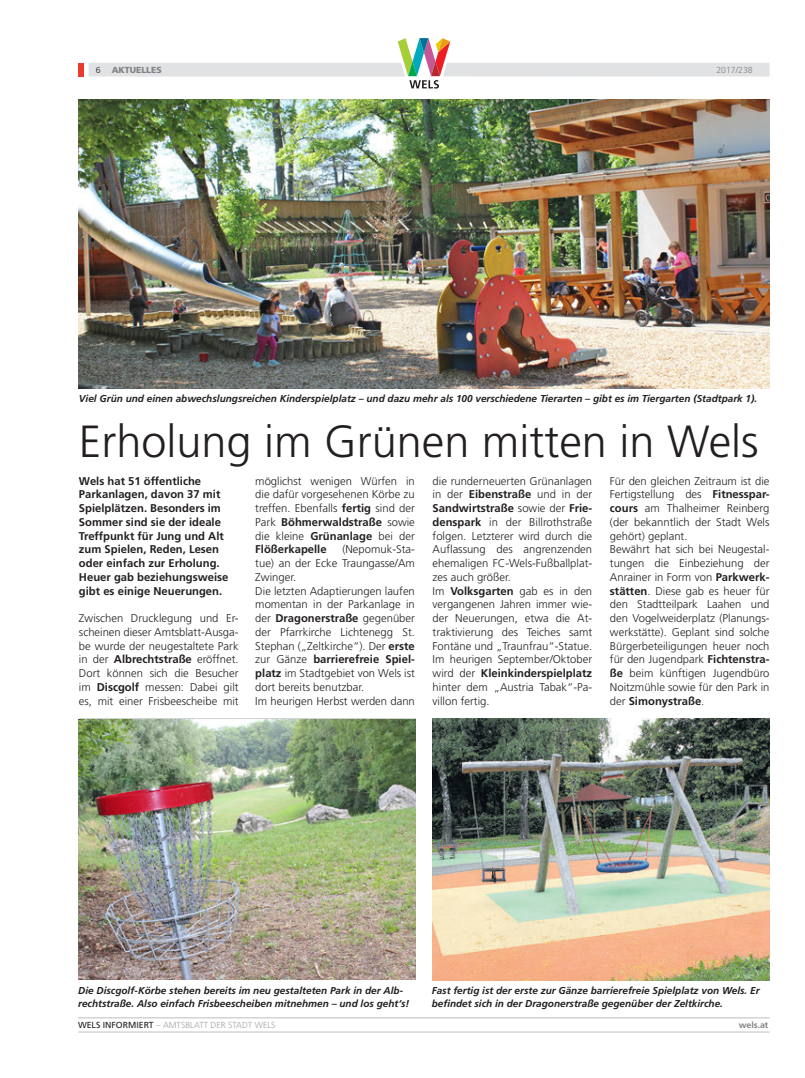
<style>
.page{position:relative;width:805px;height:1078px;background:#fff}
.page>*{position:absolute;margin:0;border:0;box-sizing:border-box;transform-origin:0 0}
.AB_2017_36Pt_Headlin{font:300 45px "Frutiger LT Std";color:#231f20}
.AB_2017_Grundtext{font:300 11.25px/13.8px "Frutiger LT Std";color:#231f20;text-align:justify}
.AB_2017_Vorspann_4-s{font:700 11.25px/13.8px "Frutiger LT Std";color:#231f20}
.AB_2017_Bildtext{font:italic 700 10px/13.8px "Frutiger LT Std";color:#231f20}
.t1{font:300 8.75px "Frutiger LT Std";color:#a3a4a8}
.t2{font:900 8.75px "Frutiger LT Std";color:#808285}
.t3{font:300 8.75px "Frutiger LT Std";color:#808285}
.t4{font:700 8.75px "Frutiger LT Std";color:#808285}
.t5{font:300 8.75px "Frutiger LT Std";color:#231f20}
.s1{font-weight:700}
.s2{font-weight:400;color:#231f20}
</style>
<div class="page">
<hr style="left:78px;top:1017px;width:691px;height:1px;background:#bcbdc0">
<hr style="left:78px;top:1031px;width:691px;height:1px;background:#bcbdc0">
<svg style="left:89px;top:38px;width:680px;height:50px"></svg>
<div style="left:78px;top:63px;width:5px;height:13px;background:#ea3c2d"></div>
<img style="left:432px;top:718px;width:337px;height:262px">
<img style="left:78px;top:99px;width:691px;height:289px">
<img style="left:79px;top:719px;width:336px;height:260px">
<p class="t5" style="left:96px;top:65px;width:6px">6</p>
<p class="t2" style="left:112px;top:65px;width:52px">AKTUELLES</p>
<p class="t3" style="left:716px;top:65px;width:38px">2017/238</p>
<p class="AB_2017_Bildtext" style="left:79px;top:391px;width:679px">Viel Grün und einen abwechslungsreichen Kinderspielplatz – und dazu mehr als 100 verschiedene Tierarten – gibt es im Tiergarten (Stadtpark 1).</p>
<p class="AB_2017_36Pt_Headlin" style="left:79px;top:415px;width:681px">Erholung im Grünen mitten in Wels</p>
<p class="AB_2017_Vorspann_4-s" style="left:79px;top:473px;width:151px">Wels hat 51 öffentliche<br>Parkanlagen, davon 37 mit<br>Spielplätzen. Besonders im<br>Sommer sind sie der ideale<br>Treffpunkt für Jung und Alt zum Spielen, Reden, Lesen oder einfach zur Erholung.<br>Heuer gab beziehungsweise gibt es einige Neuerungen.</p>
<p class="AB_2017_Grundtext" style="left:79px;top:611px;width:161px">Zwischen Drucklegung und Er&shy;scheinen dieser Amtsblatt-Ausga&shy;be wurde der neugestaltete Park in der <span class="s1">Albrechtstraße</span> eröffnet.<br>Dort können sich die Besucher im <span class="s1">Discgolf</span> messen: Dabei gilt es, mit einer Frisbeescheibe mit</p>
<p class="AB_2017_Grundtext" style="left:255px;top:474px;width:161px">möglichst wenigen Würfen in die dafür vorgesehenen Körbe zu treffen. Ebenfalls <span class="s1">fertig</span> sind der Park <span class="s1">Böhmerwaldstraße</span> sowie die kleine <span class="s1">Grünanlage</span> bei der <span class="s1">Flößerkapelle</span></p>
<p class="AB_2017_Grundtext" style="left:255px;top:542px;width:161px;text-indent:87px">(Nepomuk-Sta&shy;tue) an der Ecke Traungasse/Am Zwinger.</p>
<p class="AB_2017_Grundtext" style="left:255px;top:584px;width:161px">Die letzten Adaptierungen laufen momentan in der Parkanlage in der <span class="s1">Dragonerstraße</span> gegenüber der Pfarrkirche Lichtenegg St.<br>Stephan („Zeltkirche“). Der <span class="s1">erste </span>zur Gänze <span class="s1">barrierefreie Spiel&shy;platz</span> im Stadtgebiet von Wels ist dort bereits benutzbar.</p>
<p class="AB_2017_Grundtext" style="left:255px;top:694px;width:161px">Im heurigen Herbst werden dann</p>
<p class="AB_2017_Grundtext" style="left:432px;top:474px;width:161px">die runderneuerten Grünanlagen in der <span class="s1">Eibenstraße</span> und in der <span class="s1">Sandwirtstraße</span> sowie der <span class="s1">Frie&shy;denspark</span> in der Billrothstraße folgen. Letzterer wird durch die Auflassung des angrenzenden ehemaligen FC-Wels-Fußballplat&shy;zes auch größer.</p>
<p class="AB_2017_Grundtext" style="left:432px;top:584px;width:161px">Im <span class="s1">Volksgarten</span> gab es in den vergangenen Jahren immer wie&shy;der Neuerungen, etwa die At&shy;traktivierung des Teiches samt Fontäne und „Traunfrau“-Statue.<br>Im heurigen September/Oktober wird der <span class="s1">Kleinkinderspielplatz </span>hinter dem „Austria Tabak“-Pa&shy;villon fertig.</p>
<p class="AB_2017_Grundtext" style="left:609px;top:474px;width:161px">Für den gleichen Zeitraum ist die Fertigstellung des <span class="s1">Fitnesspar&shy;cours</span> am Thalheimer Reinberg (der bekanntlich der Stadt Wels gehört) geplant.</p>
<p class="AB_2017_Grundtext" style="left:609px;top:542px;width:161px">Bewährt hat sich bei Neugestal&shy;tungen die Einbeziehung der Anrainer in Form von <span class="s1">Parkwerk&shy;stätten</span>. Diese gab es heuer für den Stadtteilpark Laahen und den Vogelweiderplatz (Planungs&shy;werkstätte). Geplant sind solche Bürgerbeteiligungen heuer noch für den Jugendpark <span class="s1">Fichtenstra&shy;ße</span> beim künftigen Jugendbüro Noitzmühle sowie für den Park in der <span class="s1">Simonystraße</span>.</p>
<p class="AB_2017_Bildtext" style="left:78px;top:983px;width:333px">Die Discgolf-Körbe stehen bereits im neu gestalteten Park in der Alb&shy;rechtstraße. Also einfach Frisbeescheiben mitnehmen – und los geht‘s!</p>
<p class="AB_2017_Bildtext" style="left:431px;top:983px;width:329px">Fast fertig ist der erste zur Gänze barrierefreie Spielplatz von Wels. Er befindet sich in der Dragonerstraße gegenüber der Zeltkirche.</p>
<p class="t1" style="left:78px;top:1019px;width:199px"><span class="s2">WELS INFORMIERT</span> – AMTSBLATT DER STADT WELS</p>
<p class="t4" style="left:738px;top:1019px;width:31px">wels.at</p>
</div>
